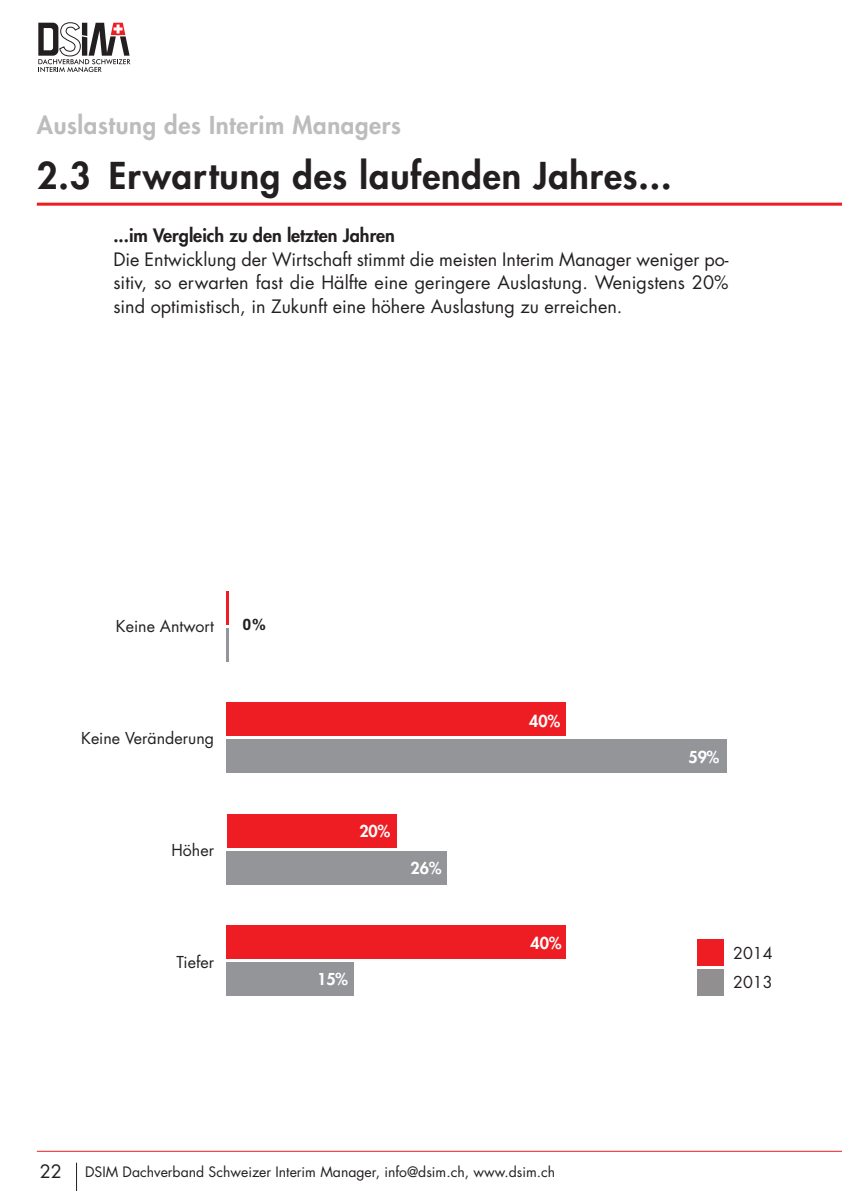
<style>
.page{position:relative;width:842px;height:1191px;background:#fff}
.page>*{position:absolute;margin:0;border:0;box-sizing:border-box;transform-origin:0 0}
.t1{font:800 36px "Futura";letter-spacing:.025em;color:#231f20}
.t2{font:800 24px "Futura";letter-spacing:.025em;color:rgb(35 31 32/.3)}
.t3{font:18px/23.6px "Futura";color:#231f20;text-align:justify}
.t4{font:800 18px "Futura";color:#231f20}
.t5{font:16px/28.8px "Futura";color:#231f20}
.t6{font:800 16px "Futura";color:#fff}
.t7{font:700 16px "Helvetica Greek";color:#231f20}
.t8{font:14px "Futura";color:#231f20}
</style>
<div class="page">
<hr style="left:37px;top:1150px;width:805px;height:1px;background:#ee1d23">
<hr style="left:37px;top:203px;width:805px;height:3px;background:#ee1d23">
<svg style="left:38px;top:22px;width:92px;height:50px"></svg>
<svg style="left:76px;top:1162px;width:1px;height:29px"></svg>
<div style="left:227px;top:962px;width:127px;height:33px;background:#939598"></div>
<div style="left:227px;top:925px;width:339px;height:33px;background:#ee1d23"></div>
<div style="left:227px;top:851px;width:220px;height:33px;background:#939598"></div>
<div style="left:227px;top:814px;width:169px;height:33px;background:#ee1d23"></div>
<div style="left:227px;top:739px;width:500px;height:34px;background:#939598"></div>
<div style="left:227px;top:702px;width:339px;height:34px;background:#ee1d23"></div>
<hr style="left:227px;top:628px;width:2px;height:34px;background:#939598">
<hr style="left:227px;top:591px;width:2px;height:34px;background:#ee1d23">
<div style="left:697px;top:939px;width:27px;height:26px;background:#ee1d23"></div>
<div style="left:697px;top:969px;width:27px;height:26px;background:#918f8f"></div>
<h2 class="t2" style="left:37px;top:113px;width:366px">Auslastung des Interim Managers</h2>
<h1 class="t1" style="left:37px;top:159px;width:636px">2.3 Erwartung des laufenden Jahres...</h1>
<p class="t4" style="left:113px;top:227px;width:283px">...im Vergleich zu den letzten Jahren</p>
<p class="t3" style="left:113px;top:249px;width:617px">Die Entwicklung der Wirtschaft stimmt die meisten Interim Manager weniger po&shy;sitiv, so erwarten fast die Hälfte eine geringere Auslastung. Wenigstens 20% sind optimistisch, in Zukunft eine höhere Auslastung zu erreichen.</p>
<p class="t5" style="left:116px;top:613px;width:100px">Keine Antwort</p>
<p class="t7" style="left:243px;top:619px;width:25px">0%</p>
<p class="t5" style="left:81px;top:725px;width:134px">Keine Veränderung</p>
<p class="t5" style="left:172px;top:837px;width:44px">Höher</p>
<p class="t5" style="left:176px;top:949px;width:39px">Tiefer</p>
<p class="t6" style="left:359px;top:823px;width:32px">20%</p>
<p class="t6" style="left:411px;top:860px;width:32px">26%</p>
<p class="t6" style="left:317px;top:971px;width:32px">15%</p>
<p class="t6" style="left:529px;top:713px;width:32px">40%</p>
<p class="t6" style="left:531px;top:935px;width:32px">40%</p>
<p class="t3" style="left:40px;top:1160px;width:24px">22</p>
<p class="t8" style="left:85px;top:1165px;width:472px">DSIM Dachverband Schweizer Interim Manager, info@dsim.ch, www.dsim.ch</p>
<p class="t6" style="left:688px;top:750px;width:32px">59%</p>
<p class="t5" style="left:733px;top:940px;width:41px">2014<br>2013</p>
</div>
